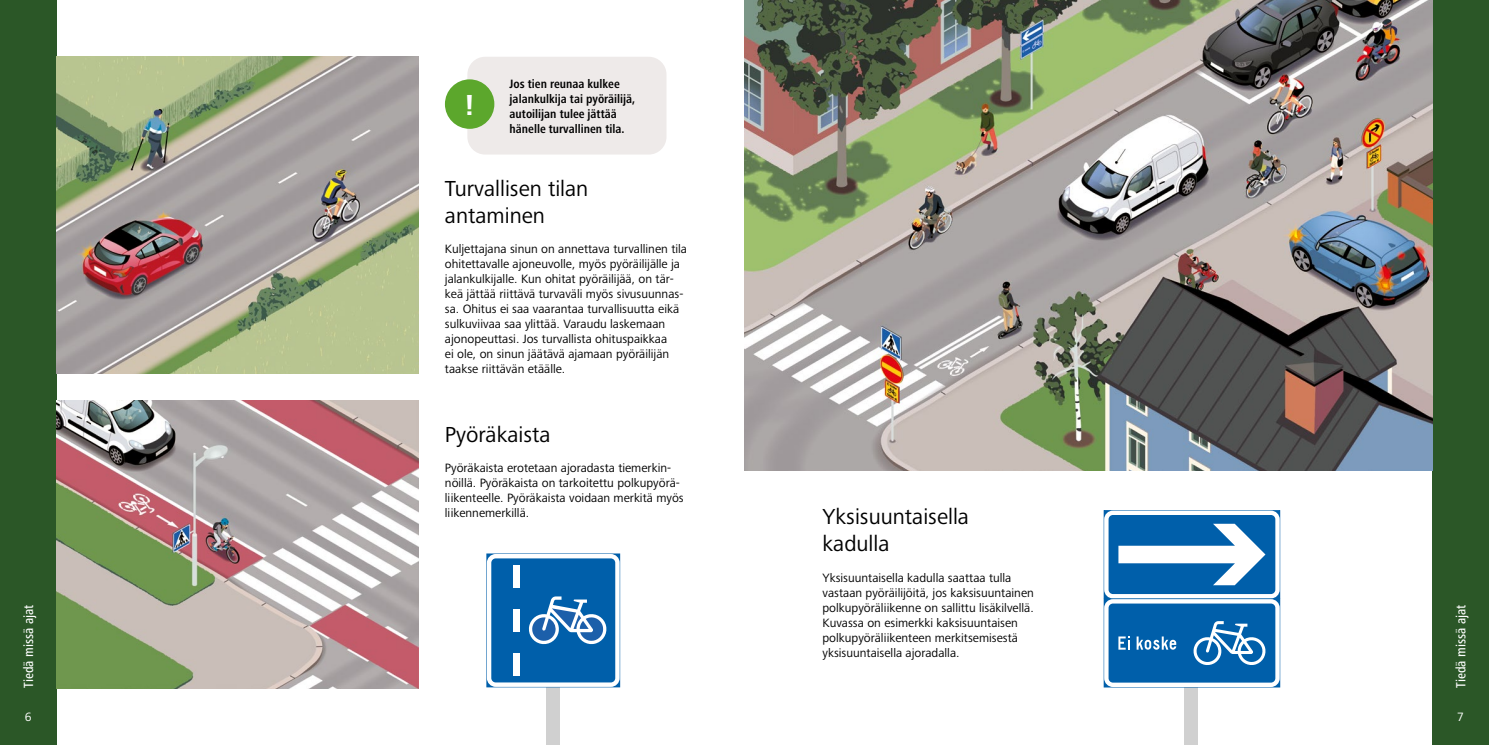
<style>
.page{position:relative;width:1489px;height:745px;background:#fff}
.page>*{position:absolute;margin:0;border:0;box-sizing:border-box;transform-origin:0 0}
.t1{font:700 30px "Frutiger Next Pro";color:#fff}
.t2{font:22.5px/27px "Frutiger Next Pro";color:#000}
.t3{font:500 condensed 13.75px "Frutiger Next Pro";color:#fff}
.t4{font:12.5px/15px "Frutiger Next Pro";color:#000}
.t5{font:700 condensed 12.5px/15px "Frutiger Next Pro";color:#000}
.t6{font:12.5px "Frutiger Next Pro";color:#fff}
</style>
<div class="page">
<div style="left:0;top:0;width:57px;height:744px;background:#2b5727"></div>
<div style="left:1431px;top:0;width:57px;height:744px;background:#2b5727"></div>
<img style="left:744px;top:0;width:687px;height:470px">
<img style="left:57px;top:400px;width:361px;height:287px">
<div style="left:546px;top:562px;width:13px;height:182px;background:#d0d0d0"></div>
<div style="left:467px;top:57px;width:199px;height:97px;background:#eeeae9;border-radius:18px"></div>
<div style="left:445px;top:79px;width:49px;height:50px;background:#5ca72c;border-radius:50%"></div>
<div style="left:1183px;top:562px;width:14px;height:182px;background:#d0d0d0"></div>
<img style="left:57px;top:57px;width:361px;height:316px">
<svg style="left:487px;top:553px;width:132px;height:133px"></svg>
<div style="left:491px;top:558px;width:124px;height:124px;background:#005faa;border-radius:4px"></div>
<svg style="left:528px;top:596px;width:79px;height:49px"></svg>
<div style="left:513px;top:609px;width:7px;height:22px;background:#fff"></div>
<div style="left:513px;top:564px;width:7px;height:23px;background:#fff"></div>
<div style="left:513px;top:653px;width:7px;height:22px;background:#fff"></div>
<div style="left:1104px;top:510px;width:175px;height:88px;background:linear-gradient(to right,#fcfdfe,#fbfcfe);border-radius:9px"></div>
<div style="left:1108px;top:514px;width:167px;height:79px;background:#005faa;border-radius:4px"></div>
<svg style="left:1118px;top:523px;width:147px;height:62px"></svg>
<svg style="left:1104px;top:598px;width:175px;height:88px"></svg>
<div style="left:1108px;top:603px;width:167px;height:79px;background:#005faa;border-radius:4px"></div>
<svg style="left:1118px;top:636px;width:11px;height:13px"></svg>
<svg style="left:1136px;top:636px;width:40px;height:13px"></svg>
<svg style="left:1193px;top:621px;width:73px;height:44px"></svg>
<h1 class="t1" style="left:465px;top:88px;width:10px">!</h1>
<p class="t5" style="left:509px;top:77px;width:127px">Jos tien reunaa kulkee jalankulkija tai pyöräilijä, autoilijan tulee jättää hänelle turvallinen tila.</p>
<h2 class="t2" style="left:445px;top:175px;width:145px">Turvallisen tilan antaminen</h2>
<p class="t4" style="left:445px;top:241px;width:243px">Kuljettajana sinun on annettava turvallinen tila ohitettavalle ajoneuvolle, myös pyöräilijälle ja jalankulkijalle. Kun ohitat pyöräilijää, on tär&shy;keä jättää riittävä turvaväli myös sivusuunnas&shy;sa. Ohitus ei saa vaarantaa turvallisuutta eikä sulkuviivaa saa ylittää. Varaudu laskemaan ajonopeuttasi. Jos turvallista ohituspaikkaa<br>ei ole, on sinun jäätävä ajamaan pyöräilijän taakse riittävän etäälle.</p>
<h2 class="t2" style="left:445px;top:420px;width:107px">Pyöräkaista</h2>
<p class="t4" style="left:445px;top:460px;width:240px">Pyöräkaista erotetaan ajoradasta tiemerkin&shy;nöillä. Pyöräkaista on tarkoitettu polkupyörä&shy;liikenteelle. Pyöräkaista voidaan merkitä myös liikennemerkillä.</p>
<h2 class="t2" style="left:822px;top:503px;width:148px">Yksisuuntaisella kadulla</h2>
<p class="t4" style="left:822px;top:570px;width:213px">Yksisuuntaisella kadulla saattaa tulla vastaan pyöräilijöitä, jos kaksisuuntainen polkupyöräliikenne on sallittu lisäkilvellä.<br>Kuvassa on esimerkki kaksisuuntaisen polkupyöräliikenteen merkitsemisestä yksisuuntaisella ajoradalla.</p>
<p class="t3" style="left:21px;top:687px;width:85px;rotate:-90deg">Tiedä missä ajat</p>
<p class="t3" style="left:1452px;top:687px;width:85px;rotate:-90deg">Tiedä missä ajat</p>
<p class="t6" style="left:25px;top:709px;width:8px">6</p>
<p class="t6" style="left:1456px;top:709px;width:8px">7</p>
</div>
